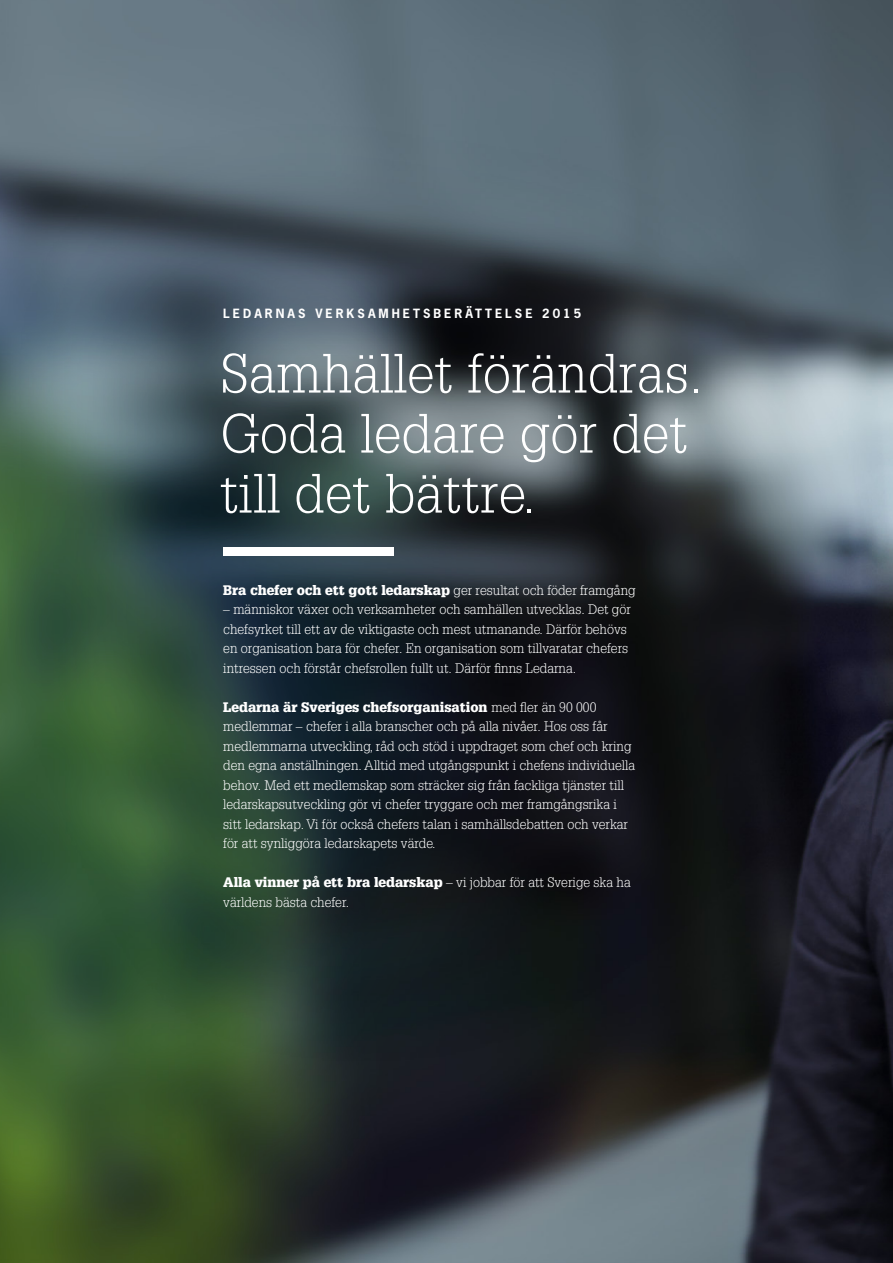
<style>
.page{position:relative;width:893px;height:1263px;background:#fff}
.page>*{position:absolute;margin:0;border:0;box-sizing:border-box;transform-origin:0 0}
.Brödtext{font:300 54px "Glypha LT Std";letter-spacing:.01em;color:#fff}
.Brödtext-2{font:300 13.5px/19.5px "Glypha LT Std";color:#fff}
.Brödtext-3{font:900 13.5px "Glypha LT Std";color:#fff}
.Brödtext-4{font:700 12px "News Gothic Std";letter-spacing:.25em;color:#fff}
.s1{font-weight:300}
.s2{font-weight:900}
</style>
<div class="page">
<img style="left:578px;top:1124px;width:315px;height:139px">
<img style="left:0;top:1124px;width:578px;height:139px">
<img style="left:0;top:0;width:893px;height:1124px">
<div style="left:223px;top:548px;width:170px;height:8px;background:#fff"></div>
<p class="Brödtext-4" style="left:223px;top:305px;width:359px">LEDARNAS VERKSAMHETSBERÄTTELSE 2015</p>
<p class="Brödtext" style="left:220px;top:343px;width:484px">Samhället förändras.</p>
<p class="Brödtext" style="left:220px;top:403px;width:469px">Goda ledare gör det</p>
<p class="Brödtext" style="left:220px;top:463px;width:317px">till det bättre.</p>
<p class="Brödtext-3" style="left:223px;top:581px;width:414px">Bra chefer och ett gott ledarskap <span class="s1">ger resultat och föder framgång</span></p>
<p class="Brödtext-2" style="left:223px;top:600px;width:409px">– människor växer och verksamheter och samhällen utvecklas. Det gör chefsyrket till ett av de viktigaste och mest utmanande. Därför behövs en organisation bara för chefer. En organisation som tillvaratar chefers intressen och förstår chefsrollen fullt ut. Därför finns Ledarna.</p>
<p class="Brödtext-2" style="left:223px;top:697px;width:413px"><span class="s2">Ledarna är Sveriges chefsorganisation</span> med fler än 90 000 medlemmar – chefer i alla branscher och på alla nivåer. Hos oss får medlemmarna utveckling, råd och stöd i uppdraget som chef och kring den egna anställningen. Alltid med utgångspunkt i chefens individuella behov. Med ett medlemskap som sträcker sig från fackliga tjänster till ledarskapsutveckling gör vi chefer tryggare och mer framgångsrika i sitt ledarskap. Vi för också chefers talan i samhällsdebatten och verkar för att synliggöra ledarskapets värde.</p>
<p class="Brödtext-2" style="left:223px;top:873px;width:409px"><span class="s2">Alla vinner på ett bra ledarskap</span> – vi jobbar för att Sverige ska ha världens bästa chefer.</p>
</div>
